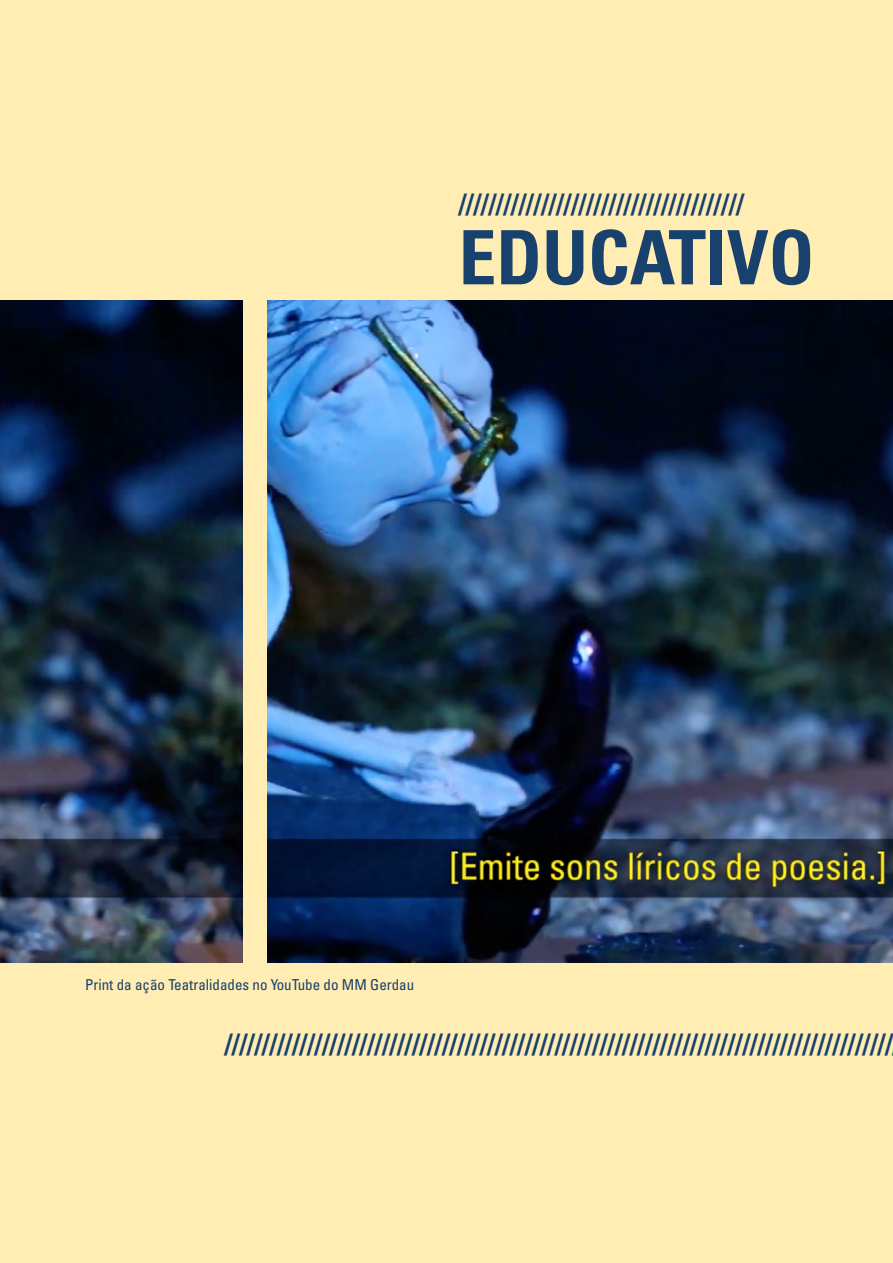
<style>
.page{position:relative;width:893px;height:1263px;background:#ffedb3}
.page>*{position:absolute;margin:0;border:0;box-sizing:border-box;transform-origin:0 0}
.t1{font:75px "Univers LT 67 Bd Cn";color:#18416d}
.t2{font:27px "Univers LT 67 Bd Cn";color:#18416d}
.t3{font:15px "Univers LT 57 Cn";color:#18416d}
</style>
<div class="page">
<img style="left:267px;top:301px;width:626px;height:661px">
<img style="left:1px;top:301px;width:241px;height:661px">
<img style="left:0;top:0;width:1px;height:1263px">
<p class="t2" style="left:459px;top:187px;width:287px">//////////////////////////////////////</p>
<h1 class="t1" style="left:459px;top:212px;width:357px">EDUCATIVO</h1>
<p class="t3" style="left:85px;top:975px;width:331px">Print da ação Teatralidades no YouTube do MM Gerdau</p>
<p class="t2" style="left:225px;top:1027px;width:670px">/////////////////////////////////////////////////////////////////////////////////////////</p>
</div>
